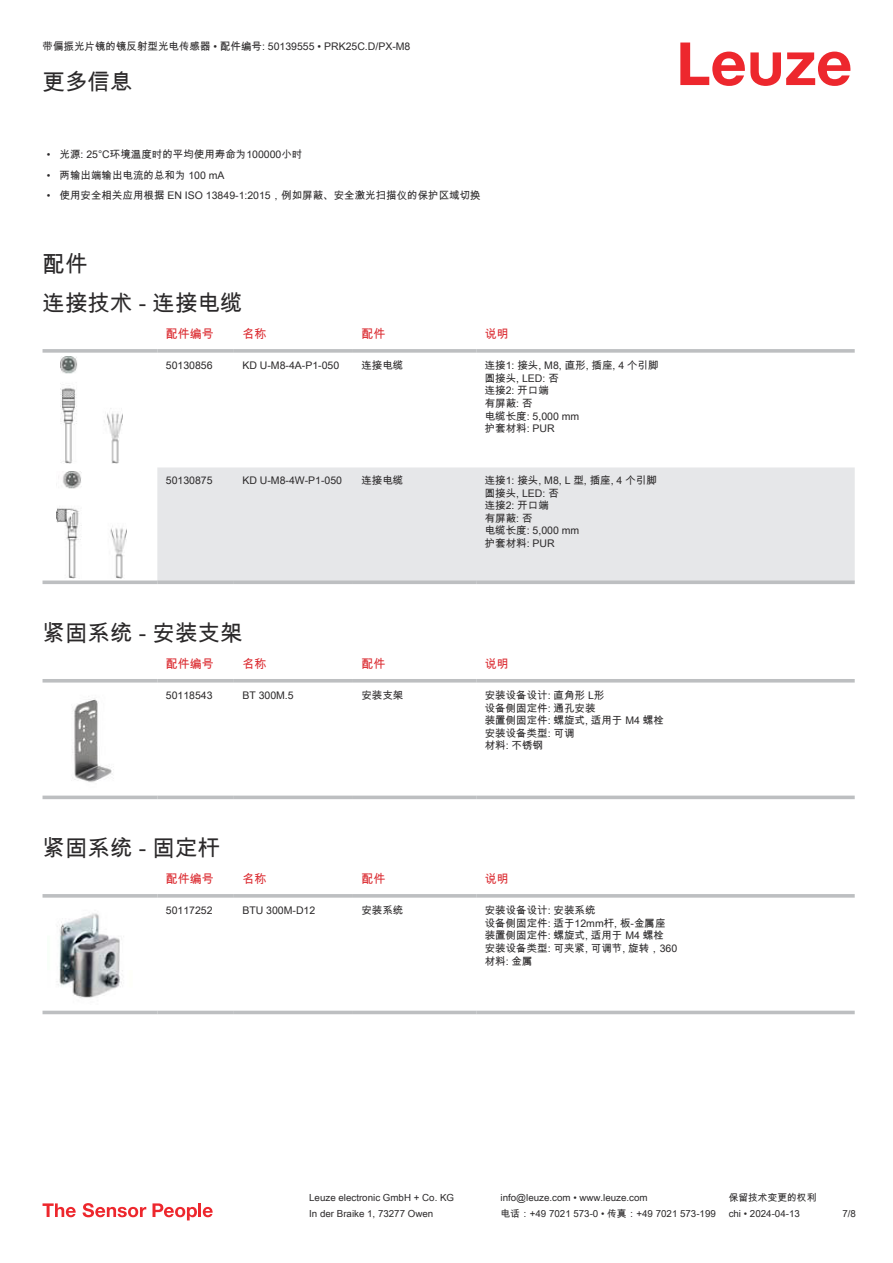
<style>
.page{position:relative;width:893px;height:1263px;background:#fff}
.page>*{position:absolute;margin:0;border:0;box-sizing:border-box;transform-origin:0 0}
.t1{font:22.5px/38.7px "Arial Unicode MS";color:#2b292a}
.t2{font:12px "Arial Unicode MS";color:#db2a30}
.t3{font:10.5px/12.6px "Arial Unicode MS";color:#2b292a}
.t4{font:9.75px "Arial Unicode MS";color:#2b292a}
</style>
<div class="page">
<svg style="left:680px;top:43px;width:170px;height:43px"></svg>
<div style="left:157px;top:467px;width:698px;height:113px;background:#e6e7e9"></div>
<svg style="left:43px;top:349px;width:114px;height:4px"></svg>
<svg style="left:157px;top:349px;width:77px;height:4px"></svg>
<svg style="left:234px;top:349px;width:119px;height:4px"></svg>
<svg style="left:353px;top:349px;width:123px;height:4px"></svg>
<svg style="left:476px;top:349px;width:379px;height:4px;background:#c3c5c7"></svg>
<svg style="left:43px;top:580px;width:114px;height:4px"></svg>
<svg style="left:157px;top:580px;width:77px;height:4px"></svg>
<svg style="left:234px;top:580px;width:119px;height:4px"></svg>
<svg style="left:353px;top:580px;width:123px;height:4px"></svg>
<svg style="left:476px;top:580px;width:379px;height:4px;background:#c2c4c6"></svg>
<img style="left:60px;top:357px;width:63px;height:106px">
<img style="left:56px;top:472px;width:70px;height:106px">
<svg style="left:43px;top:682px;width:812px;height:118px"></svg>
<hr style="left:43px;top:679px;width:114px;height:3px;background:#bdbfc1">
<hr style="left:157px;top:679px;width:77px;height:3px;background:#bdbfc1">
<hr style="left:234px;top:679px;width:119px;height:3px;background:#bdbfc1">
<hr style="left:353px;top:679px;width:123px;height:3px;background:#bdbfc1">
<hr style="left:476px;top:679px;width:379px;height:3px;background:#bdbfc1">
<svg style="left:43px;top:795px;width:114px;height:4px"></svg>
<svg style="left:157px;top:795px;width:77px;height:4px"></svg>
<svg style="left:234px;top:795px;width:119px;height:4px"></svg>
<svg style="left:353px;top:795px;width:123px;height:4px"></svg>
<svg style="left:476px;top:795px;width:379px;height:4px;background:#c6c8ca"></svg>
<img style="left:54px;top:687px;width:75px;height:106px">
<div style="left:43px;top:1010px;width:812px;height:5px;background:#eeeeef"></div>
<svg style="left:43px;top:894px;width:114px;height:4px"></svg>
<svg style="left:157px;top:894px;width:77px;height:4px"></svg>
<svg style="left:234px;top:894px;width:119px;height:4px"></svg>
<svg style="left:353px;top:894px;width:123px;height:4px"></svg>
<svg style="left:476px;top:894px;width:379px;height:4px;background:#c3c5c7"></svg>
<hr style="left:43px;top:1011px;width:114px;height:3px;background:#bdbfc1">
<hr style="left:157px;top:1011px;width:77px;height:3px;background:#bdbfc1">
<hr style="left:234px;top:1011px;width:119px;height:3px;background:#bdbfc1">
<hr style="left:353px;top:1011px;width:123px;height:3px;background:#bdbfc1">
<hr style="left:476px;top:1011px;width:379px;height:3px;background:#bdbfc1">
<img style="left:57px;top:913px;width:66px;height:85px">
<svg style="left:43px;top:1203px;width:33px;height:14px"></svg>
<svg style="left:83px;top:1203px;width:63px;height:14px"></svg>
<svg style="left:153px;top:1203px;width:44px;height:17px"></svg>
<hr style="left:198px;top:1203px;width:3px;height:14px;background:#ed272d">
<svg style="left:203px;top:1207px;width:10px;height:10px"></svg>
<p class="t3" style="left:43px;top:40px;width:369px">带偏振光片镜的镜反射型光电传感器 • 配件编号: 50139555 • PRK25C.D/PX-M8</p>
<h1 class="t1" style="left:43px;top:62px;width:91px">更多信息</h1>
<p class="t3" style="left:47px;top:148px;width:257px">• 光源: 25°C环境温度时的平均使用寿命为100000小时</p>
<p class="t3" style="left:47px;top:169px;width:179px">• 两输出端输出电流的总和为 100 mA</p>
<p class="t3" style="left:47px;top:189px;width:435px">• 使用安全相关应用根据 EN ISO 13849-1:2015，例如屏蔽、安全激光扫描仪的保护区域切换</p>
<h1 class="t1" style="left:43px;top:244px;width:202px">配件<br>连接技术 - 连接电缆</h1>
<p class="t2" style="left:166px;top:325px;width:49px">配件编号</p>
<p class="t2" style="left:242px;top:325px;width:25px">名称</p>
<p class="t2" style="left:361px;top:325px;width:25px">配件</p>
<p class="t2" style="left:485px;top:325px;width:25px">说明</p>
<p class="t3" style="left:166px;top:359px;width:48px">50130856</p>
<p class="t3" style="left:242px;top:359px;width:98px">KD U-M8-4A-P1-050</p>
<p class="t3" style="left:361px;top:359px;width:43px">连接电缆</p>
<p class="t3" style="left:485px;top:359px;width:175px">连接1: 接头, M8, 直形, 插座, 4 个引脚圆接头, LED: 否<br>连接2: 开口端<br>有屏蔽: 否<br>电缆长度: 5,000 mm<br>护套材料: PUR</p>
<p class="t3" style="left:166px;top:474px;width:48px">50130875</p>
<p class="t3" style="left:242px;top:474px;width:101px">KD U-M8-4W-P1-050</p>
<p class="t3" style="left:361px;top:474px;width:43px">连接电缆</p>
<p class="t3" style="left:485px;top:474px;width:174px">连接1: 接头, M8, L 型, 插座, 4 个引脚圆接头, LED: 否<br>连接2: 开口端<br>有屏蔽: 否<br>电缆长度: 5,000 mm<br>护套材料: PUR</p>
<h1 class="t1" style="left:43px;top:613px;width:202px">紧固系统 - 安装支架</h1>
<p class="t2" style="left:166px;top:655px;width:49px">配件编号</p>
<p class="t2" style="left:242px;top:655px;width:25px">名称</p>
<p class="t2" style="left:361px;top:655px;width:25px">配件</p>
<p class="t2" style="left:485px;top:655px;width:25px">说明</p>
<p class="t3" style="left:166px;top:689px;width:48px">50118543</p>
<p class="t3" style="left:242px;top:689px;width:53px">BT 300M.5</p>
<p class="t3" style="left:361px;top:689px;width:43px">安装支架</p>
<p class="t3" style="left:485px;top:689px;width:181px">安装设备设计: 直角形 L形<br>设备侧固定件: 通孔安装<br>装置侧固定件: 螺旋式, 适用于 M4 螺栓安装设备类型: 可调<br>材料: 不锈钢</p>
<h1 class="t1" style="left:43px;top:828px;width:179px">紧固系统 - 固定杆</h1>
<p class="t2" style="left:166px;top:870px;width:49px">配件编号</p>
<p class="t2" style="left:242px;top:870px;width:25px">名称</p>
<p class="t2" style="left:361px;top:870px;width:25px">配件</p>
<p class="t2" style="left:485px;top:870px;width:25px">说明</p>
<p class="t3" style="left:166px;top:904px;width:48px">50117252</p>
<p class="t3" style="left:242px;top:904px;width:74px">BTU 300M-D12</p>
<p class="t3" style="left:361px;top:904px;width:43px">安装系统</p>
<p class="t3" style="left:485px;top:904px;width:194px">安装设备设计: 安装系统<br>设备侧固定件: 适于12mm杆, 板-金属座装置侧固定件: 螺旋式, 适用于 M4 螺栓<br>安装设备类型: 可夹紧, 可调节, 旋转，360材料: 金属</p>
<p class="t4" style="left:309px;top:1191px;width:146px">Leuze electronic GmbH + Co. KG</p>
<p class="t4" style="left:501px;top:1191px;width:149px">info@leuze.com • www.leuze.com</p>
<p class="t4" style="left:729px;top:1191px;width:89px">保留技术变更的权利</p>
<p class="t4" style="left:309px;top:1206px;width:126px">In der Braike 1, 73277 Owen</p>
<p class="t4" style="left:501px;top:1206px;width:217px">电话：+49 7021 573-0 • 传真：+49 7021 573-199</p>
<p class="t4" style="left:729px;top:1206px;width:73px">chi • 2024-04-13</p>
<p class="t4" style="left:842px;top:1206px;width:15px">7/8</p>
</div>
